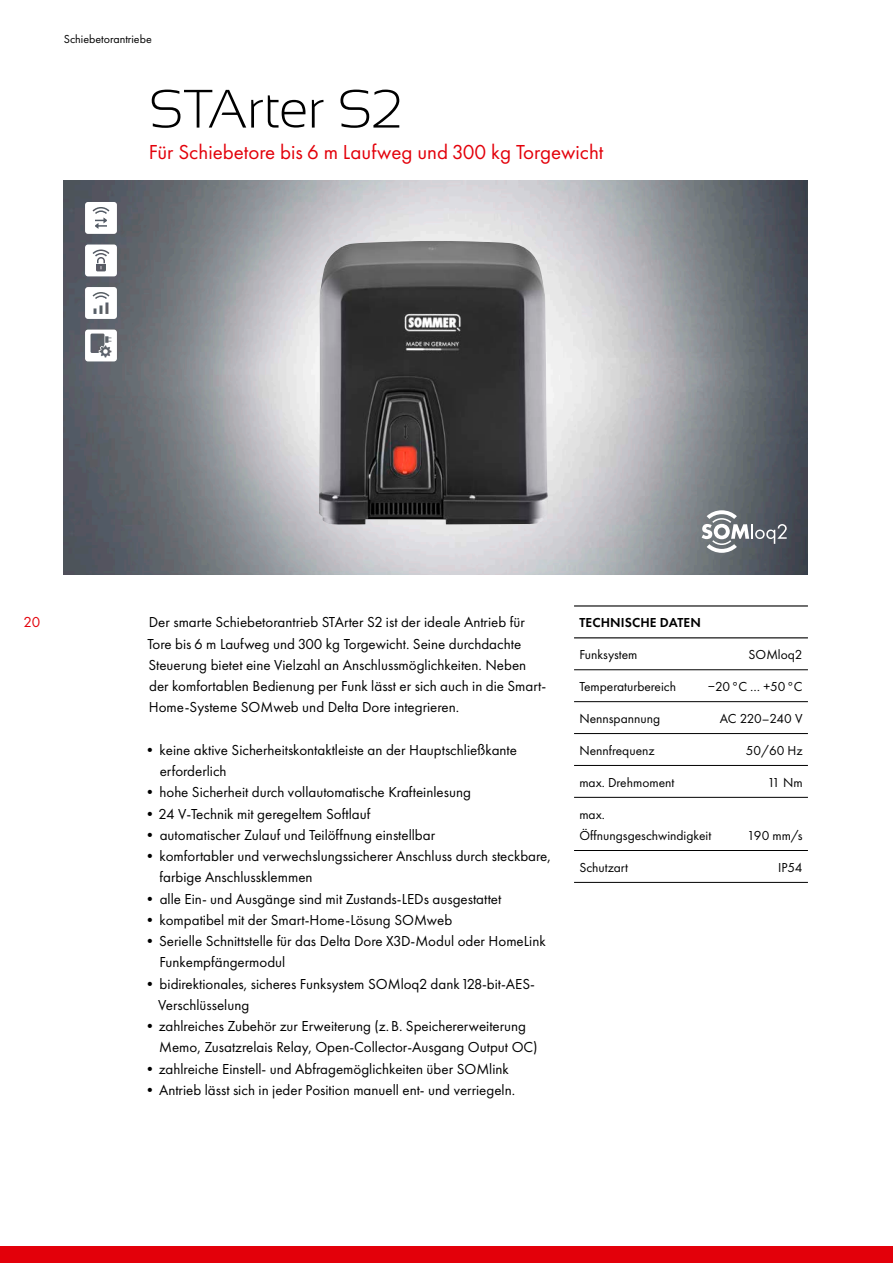
<style>
.page{position:relative;width:893px;height:1263px;background:#fff}
.page>*{position:absolute;margin:0;border:0;box-sizing:border-box;transform-origin:0 0}
.t1{font:300 54px "Sansation";letter-spacing:-.015em;color:#000}
.t2{font:21px "Futura PT";color:#e3000a}
.t3{font:15px/21.3px "Futura PT";color:#000}
.t4{font:15px "Futura PT";color:#e3000a}
.t5{font:13.5px/21.3px "Futura PT";color:#000}
.t6{font:600 13.5px "Futura PT";letter-spacing:.01em;color:#000}
.t7{font:12px "Futura PT";color:#000}
</style>
<div class="page">
<img style="left:64px;top:181px;width:744px;height:393px">
<img style="left:319px;top:241px;width:229px;height:284px">
<svg style="left:702px;top:510px;width:85px;height:43px"></svg>
<svg style="left:85px;top:287px;width:32px;height:32px"></svg>
<svg style="left:85px;top:244px;width:32px;height:32px"></svg>
<svg style="left:85px;top:202px;width:32px;height:32px"></svg>
<svg style="left:85px;top:330px;width:32px;height:31px"></svg>
<hr style="left:574px;top:605px;width:234px;height:1px;background:#000">
<hr style="left:574px;top:637px;width:234px;height:1px;background:#000">
<hr style="left:574px;top:669px;width:234px;height:1px;background:#000">
<hr style="left:574px;top:701px;width:234px;height:1px;background:#000">
<hr style="left:574px;top:733px;width:234px;height:1px;background:#000">
<hr style="left:574px;top:765px;width:234px;height:1px;background:#000">
<hr style="left:574px;top:797px;width:234px;height:1px;background:#000">
<hr style="left:574px;top:850px;width:234px;height:1px;background:#000">
<hr style="left:574px;top:882px;width:234px;height:1px;background:#000">
<div style="left:0;top:1246px;width:893px;height:17px;background:#e3000a"></div>
<p class="t7" style="left:64px;top:31px;width:90px">Schiebetorantriebe</p>
<h1 class="t1" style="left:149px;top:79px;width:256px">STArter S2</h1>
<h2 class="t2" style="left:149px;top:140px;width:456px">Für Schiebetore bis 6 m Laufweg und 300 kg Torgewicht</h2>
<p class="t4" style="left:24px;top:613px;width:18px">20</p>
<p class="t3" style="left:147px;top:611px;width:400px">Der smarte Schiebetorantrieb STArter S2 ist der ideale Antrieb für Tore bis 6 m Laufweg und 300 kg Torgewicht. Seine durchdachte Steuerung bietet eine Vielzahl an Anschlussmöglichkeiten. Neben der komfortablen Bedienung per Funk lässt er sich auch in die Smart-Home-Systeme SOMweb und Delta Dore integrieren.</p>
<p class="t3" style="left:160px;top:739px;width:359px;text-indent:-17px">•keine aktive Sicherheitskontaktleiste an der Hauptschließkante erforderlich</p>
<p class="t3" style="left:142px;top:782px;width:330px">•hohe Sicherheit durch vollautomatische Krafteinlesung</p>
<p class="t3" style="left:142px;top:803px;width:230px">•24 V-Technik mit geregeltem Softlauf</p>
<p class="t3" style="left:142px;top:824px;width:294px">• automatischer Zulauf und Teilöffnung einstellbar</p>
<p class="t3" style="left:160px;top:845px;width:393px;text-indent:-17px">•komfortabler und verwechslungssicherer Anschluss durch steckbare, farbige Anschlussklemmen</p>
<p class="t3" style="left:142px;top:888px;width:360px">• alle Ein- und Ausgänge sind mit Zustands-LEDs ausgestattet</p>
<p class="t3" style="left:142px;top:909px;width:311px">•kompatibel mit der Smart-Home-Lösung SOMweb</p>
<p class="t3" style="left:159px;top:930px;width:388px;text-indent:-17px">•Serielle Schnittstelle für das Delta Dore X3D-Modul oder HomeLink<br>Funkempfängermodul</p>
<p class="t3" style="left:158px;top:973px;width:378px;text-indent:-16px">•bidirektionales, sicheres Funksystem SOMloq2 dank 128‑bit‑AES-<br>Verschlüsselung</p>
<p class="t3" style="left:159px;top:1015px;width:380px;text-indent:-17px">•zahlreiches Zubehör zur Erweiterung (z.B. Speichererweiterung<br>Memo, Zusatzrelais Relay, Open‑Collector-Ausgang Output OC)</p>
<p class="t3" style="left:142px;top:1058px;width:368px">•zahlreiche Einstell- und Abfragemöglichkeiten über SOMlink</p>
<p class="t3" style="left:142px;top:1079px;width:374px">•Antrieb lässt sich in jeder Position manuell ent- und verriegeln.</p>
<p class="t6" style="left:579px;top:614px;width:123px">TECHNISCHE DATEN</p>
<p class="t5" style="left:579px;top:644px;width:60px">Funksystem</p>
<p class="t5" style="left:749px;top:644px;width:56px">SOMloq2</p>
<p class="t5" style="left:579px;top:676px;width:98px">Temperaturbereich</p>
<p class="t5" style="left:708px;top:676px;width:96px">−20°C … +50°C</p>
<p class="t5" style="left:579px;top:708px;width:82px">Nennspannung</p>
<p class="t5" style="left:720px;top:708px;width:84px">AC 220–240 V</p>
<p class="t5" style="left:579px;top:740px;width:77px">Nennfrequenz</p>
<p class="t5" style="left:746px;top:740px;width:58px">50/60 Hz</p>
<p class="t5" style="left:579px;top:771px;width:97px">max. Drehmoment</p>
<p class="t5" style="left:768px;top:771px;width:37px">11 Nm</p>
<p class="t5" style="left:579px;top:803px;width:133px">max.<br>Öffnungsgeschwindigkeit</p>
<p class="t5" style="left:747px;top:825px;width:57px">190 mm/s</p>
<p class="t5" style="left:579px;top:856px;width:50px">Schutzart</p>
<p class="t5" style="left:778px;top:856px;width:26px">IP54</p>
</div>
